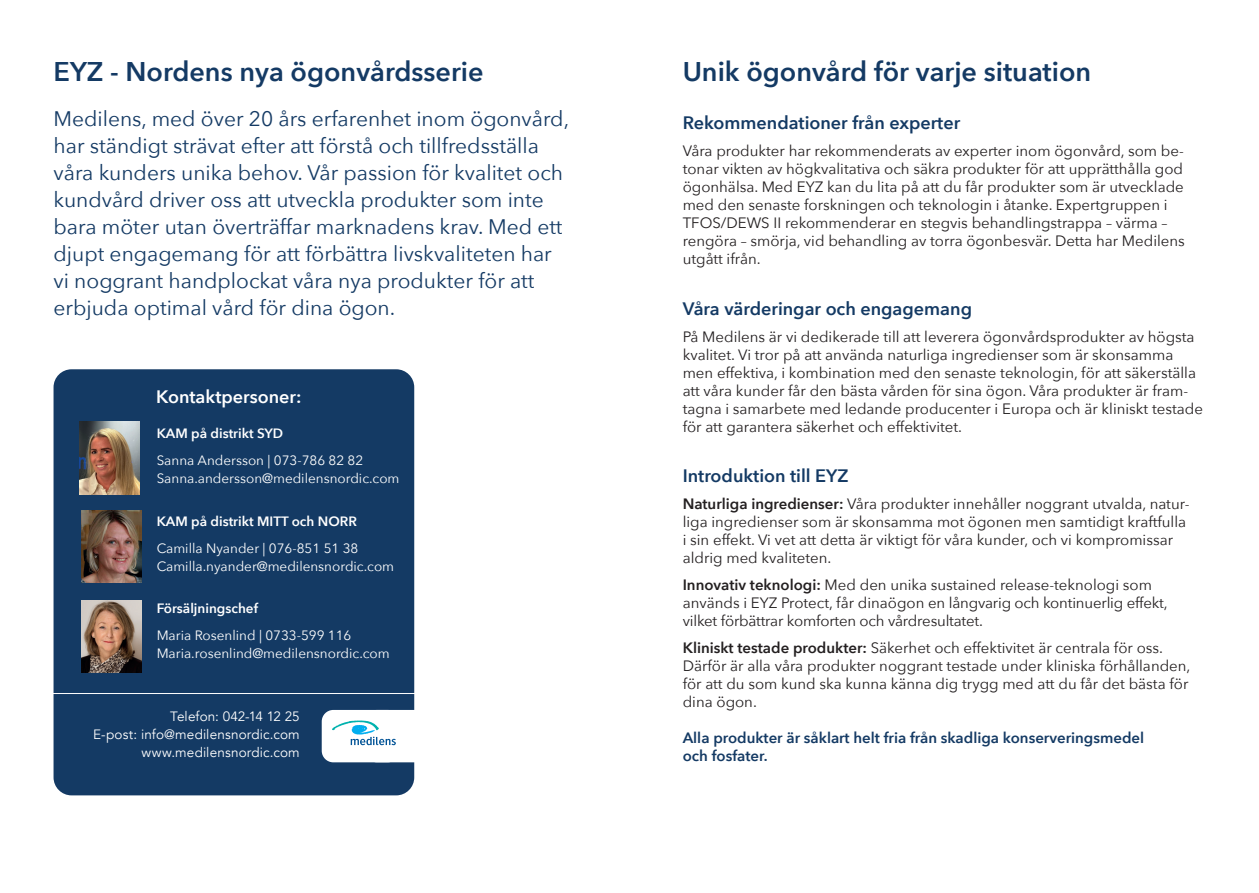
<style>
.page{position:relative;width:1259px;height:893px;background:#fff}
.page>*{position:absolute;margin:0;border:0;box-sizing:border-box;transform-origin:0 0}
.t1{font:600 27px "Avenir Next";color:#143a64}
.t2{font:21px/27px "Avenir Next";color:#143a64}
.t3{font:600 18px "Avenir Next";color:#143a64}
.t4{font:600 18px "Avenir Next";color:#fff}
.t5{font:15px/18px "Avenir Next";color:#231f20}
.t6{font:600 15px/18px "Avenir Next";color:#143a64}
.t7{font:13.5px/18px "Avenir Next";color:#fff}
.t8{font:13.5px/18px "Avenir";letter-spacing:.01em;color:#fff;text-align:right}
.t9{font:600 13.5px "Avenir Next";color:#fff}
.s1{font-weight:600}
</style>
<div class="page">
<div style="left:54px;top:369px;width:360px;height:426px;background:#143a64;border-radius:18px"></div>
<img style="left:80px;top:422px;width:59px;height:72px">
<img style="left:82px;top:510px;width:59px;height:73px">
<img style="left:82px;top:600px;width:59px;height:73px">
<hr style="left:40px;top:693px;width:492px;height:1px;background:#fff">
<div style="left:365px;top:710px;width:78px;height:52px;background:#fff;border-radius:12px"></div>
<div style="left:322px;top:710px;width:77px;height:52px;background:#fff;border-radius:12px"></div>
<svg style="left:332px;top:720px;width:64px;height:25px"></svg>
<h1 class="t1" style="left:54px;top:48px;width:431px">EYZ - Nordens nya ögonvårdsserie</h1>
<p class="t2" style="left:54px;top:104px;width:517px">Medilens, med över 20 års erfarenhet inom ögonvård, har ständigt strävat efter att förstå och tillfredsställa våra kunders unika behov. Vår passion för kvalitet och kundvård driver oss att utveckla produkter som inte bara möter utan överträffar marknadens krav. Med ett djupt engagemang för att förbättra livskvaliteten har vi noggrant handplockat våra nya produkter för att erbjuda optimal vård för dina ögon.</p>
<p class="t3" style="left:682px;top:108px;width:279px">Rekommendationer från experter</p>
<h1 class="t1" style="left:682px;top:49px;width:410px">Unik ögonvård för varje situation</h1>
<p class="t5" style="left:682px;top:142px;width:503px">Våra produkter har rekommenderats av experter inom ögonvård, som be&shy;tonar vikten av högkvalitativa och säkra produkter för att upprätthålla god ögonhälsa. Med EYZ kan du lita på att du får produkter som är utvecklade med den senaste forskningen och teknologin i åtanke. Expertgruppen i TFOS/DEWS II rekommenderar en stegvis behandlingstrappa – värma – rengöra – smörja, vid behandling av torra ögonbesvär. Detta har Medilens utgått ifrån.</p>
<p class="t3" style="left:682px;top:293px;width:291px">Våra värderingar och engagemang</p>
<p class="t5" style="left:682px;top:327px;width:522px">På Medilens är vi dedikerade till att leverera ögonvårdsprodukter av högsta kvalitet. Vi tror på att använda naturliga ingredienser som är skonsamma men effektiva, i kombination med den senaste teknologin, för att säkerställa att våra kunder får den bästa vården för sina ögon. Våra produkter är fram&shy;tagna i samarbete med ledande producenter i Europa och är kliniskt testade för att garantera säkerhet och effektivitet.</p>
<p class="t3" style="left:682px;top:461px;width:167px">Introduktion till EYZ</p>
<p class="t5" style="left:682px;top:494px;width:508px"><span class="s1">Naturliga ingredienser:</span> Våra produkter innehåller noggrant utvalda, natur&shy;liga ingredienser som är skonsamma mot ögonen men samtidigt kraftfulla i sin effekt. Vi vet att detta är viktigt för våra kunder, och vi kompromissar aldrig med kvaliteten.</p>
<p class="t5" style="left:682px;top:575px;width:486px"><span class="s1">Innovativ teknologi:</span> Med den unika sustained release-teknologi som används i EYZ Protect, får dinaögon en långvarig och kontinuerlig effekt, vilket förbättrar komforten och vårdresultatet.</p>
<p class="t5" style="left:682px;top:638px;width:509px"><span class="s1">Kliniskt testade produkter:</span> Säkerhet och effektivitet är centrala för oss.<br>Därför är alla våra produkter noggrant testade under kliniska förhållanden, för att du som kund ska kunna känna dig trygg med att du får det bästa för dina ögon.</p>
<p class="t6" style="left:682px;top:729px;width:463px">Alla produkter är såklart helt fria från skadliga konserveringsmedel och fosfater.</p>
<p class="t4" style="left:156px;top:381px;width:147px">Kontaktpersoner:</p>
<p class="t9" style="left:157px;top:421px;width:128px">KAM på distrikt SYD</p>
<p class="t7" style="left:157px;top:450px;width:244px">Sanna Andersson | 073-786 82 82<br>Sanna.andersson@medilensnordic.com</p>
<p class="t9" style="left:157px;top:510px;width:202px">KAM på distrikt MITT och NORR</p>
<p class="t7" style="left:157px;top:539px;width:239px">Camilla Nyander | 076-851 51 38<br>Camilla.nyander@medilensnordic.com</p>
<p class="t9" style="left:157px;top:597px;width:103px">Försäljningschef</p>
<p class="t7" style="left:157px;top:626px;width:235px">Maria Rosenlind | 0733-599 116<br>Maria.rosenlind@medilensnordic.com</p>
<p class="t8" style="left:93px;top:708px;width:208px">Telefon: 042-14 12 25<br>E-post: info@medilensnordic.com www.medilensnordic.com</p>
</div>
